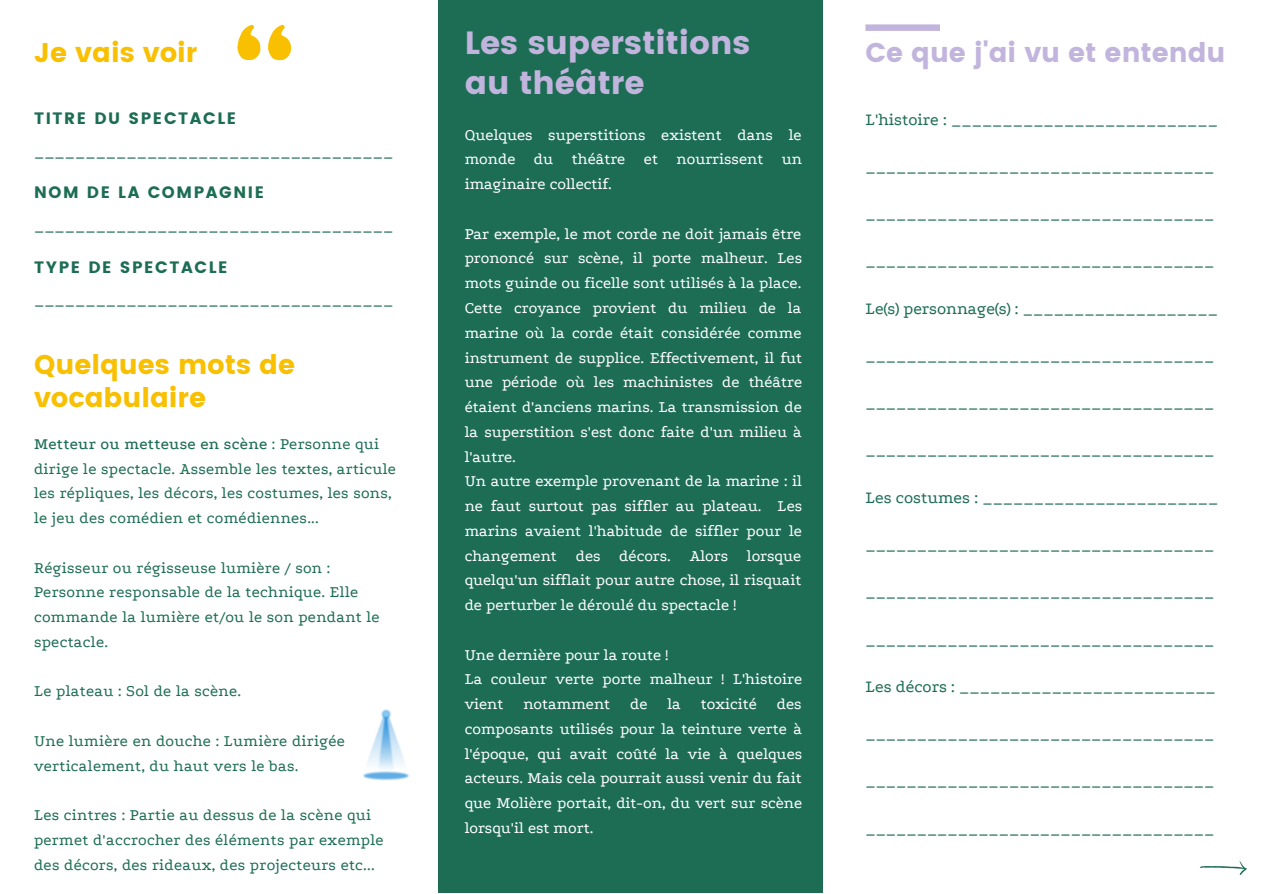
<style>
.page{position:relative;width:1263px;height:894px;background:#fff}
.page>*{position:absolute;margin:0;border:0;box-sizing:border-box;transform-origin:0 0}
.t1{font:185.7px "Brixton TC";color:#f8c000}
.t2{font:32.1px/40.3px "Poppins";color:#c2b5dd}
.t3{font:27px/33.8px "Poppins";color:#f8c000}
.t4{font:27px "Poppins";color:#c2b5dd}
.t5{font:17.55px "Podkova";color:#1d6d55}
.t6{font:16.5px/24.8px "Podkova";color:#fff}
.t7{font:16.5px/24.8px "Podkova";letter-spacing:.015em;color:#1d6d55}
.t8{font:16.5px "Poppins";letter-spacing:.1em;color:#1d6d55}
.s1{font-weight:500}
</style>
<div class="page">
<div style="left:439px;top:0;width:384px;height:892px;background:#1d6d55"></div>
<svg style="left:865px;top:24px;width:75px;height:7px"></svg>
<img style="left:363px;top:709px;width:46px;height:71px">
<svg style="left:1200px;top:860px;width:47px;height:14px"></svg>
<h3 class="t3" style="left:34px;top:36px;width:165px">Je vais voir</h3>
<h1 class="t1" style="left:231px;top:22px;width:68px">"</h1>
<p class="t8" style="left:34px;top:108px;width:204px">TITRE DU SPECTACLE</p>
<p class="t5" style="left:34px;top:141px;width:361px">___________________________________</p>
<p class="t8" style="left:34px;top:182px;width:232px">NOM DE LA COMPAGNIE</p>
<p class="t5" style="left:34px;top:216px;width:361px">___________________________________</p>
<p class="t8" style="left:34px;top:257px;width:195px">TYPE DE SPECTACLE</p>
<p class="t5" style="left:34px;top:290px;width:361px">___________________________________</p>
<h3 class="t3" style="left:34px;top:347px;width:262px">Quelques mots de vocabulaire</h3>
<p class="t7" style="left:34px;top:431px;width:363px"><span class="s1">Metteur ou metteuse en scène</span> : Personne qui dirige le spectacle. Assemble les textes, articule les répliques, les décors, les costumes, les sons, le jeu des comédien et comédiennes...</p>
<p class="t7" style="left:34px;top:555px;width:347px">Régisseur ou régisseuse lumière / son :<br>Personne responsable de la technique. Elle commande la lumière et/ou le son pendant le spectacle.</p>
<p class="t7" style="left:34px;top:678px;width:209px">Le plateau : Sol de la scène.</p>
<p class="t7" style="left:34px;top:728px;width:312px">Une lumière en douche : Lumière dirigée verticalement, du haut vers le bas.</p>
<p class="t7" style="left:34px;top:802px;width:351px">Les cintres : Partie au dessus de la scène qui permet d'accrocher des éléments par exemple des décors, des rideaux, des projecteurs etc...</p>
<h2 class="t2" style="left:465px;top:23px;width:287px">Les superstitions au théâtre</h2>
<p class="t6" style="left:465px;top:122px;width:339px;text-align:justify">Quelques superstitions existent dans le monde du théâtre et nourrissent un imaginaire collectif.</p>
<p class="t6" style="left:465px;top:221px;width:339px">Par exemple, le mot corde ne doit jamais être prononcé sur scène, il porte malheur. Les mots guinde ou ficelle sont utilisés à la place.<br>Cette croyance provient du milieu de la marine où la corde était considérée comme instrument de supplice. Effectivement, il fut une période où les machinistes de théâtre étaient d'anciens marins. La transmission de la superstition s'est donc faite d'un milieu à l'autre.<br>Un autre exemple provenant de la marine : il ne faut surtout pas siffler au plateau. Les marins avaient l'habitude de siffler pour le changement des décors. Alors lorsque quelqu'un sifflait pour autre chose, il risquait de perturber le déroulé du spectacle !</p>
<p class="t6" style="left:465px;top:642px;width:339px">Une dernière pour la route !<br>La couleur verte porte malheur ! L'histoire vient notamment de la toxicité des composants utilisés pour la teinture verte à l'époque, qui avait coûté la vie à quelques acteurs. Mais cela pourrait aussi venir du fait que Molière portait, dit-on, du vert sur scène lorsqu'il est mort.</p>
<h3 class="t4" style="left:865px;top:37px;width:361px">Ce que j'ai vu et entendu</h3>
<p class="t5" style="left:865px;top:109px;width:354px">L'histoire : __________________________</p>
<p class="t5" style="left:865px;top:157px;width:350px">__________________________________</p>
<p class="t5" style="left:865px;top:204px;width:350px">__________________________________</p>
<p class="t5" style="left:865px;top:251px;width:350px">__________________________________</p>
<p class="t5" style="left:865px;top:298px;width:354px">Le(s) personnage(s) : ___________________</p>
<p class="t5" style="left:865px;top:346px;width:350px">__________________________________</p>
<p class="t5" style="left:865px;top:393px;width:350px">__________________________________</p>
<p class="t5" style="left:865px;top:440px;width:350px">__________________________________</p>
<p class="t5" style="left:865px;top:487px;width:355px">Les costumes : _______________________</p>
<p class="t5" style="left:865px;top:534px;width:350px">__________________________________</p>
<p class="t5" style="left:865px;top:582px;width:350px">__________________________________</p>
<p class="t5" style="left:865px;top:629px;width:350px">__________________________________</p>
<p class="t5" style="left:865px;top:676px;width:352px">Les décors : _________________________</p>
<p class="t5" style="left:865px;top:723px;width:350px">__________________________________</p>
<p class="t5" style="left:865px;top:771px;width:350px">__________________________________</p>
<p class="t5" style="left:865px;top:818px;width:350px">__________________________________</p>
</div>
